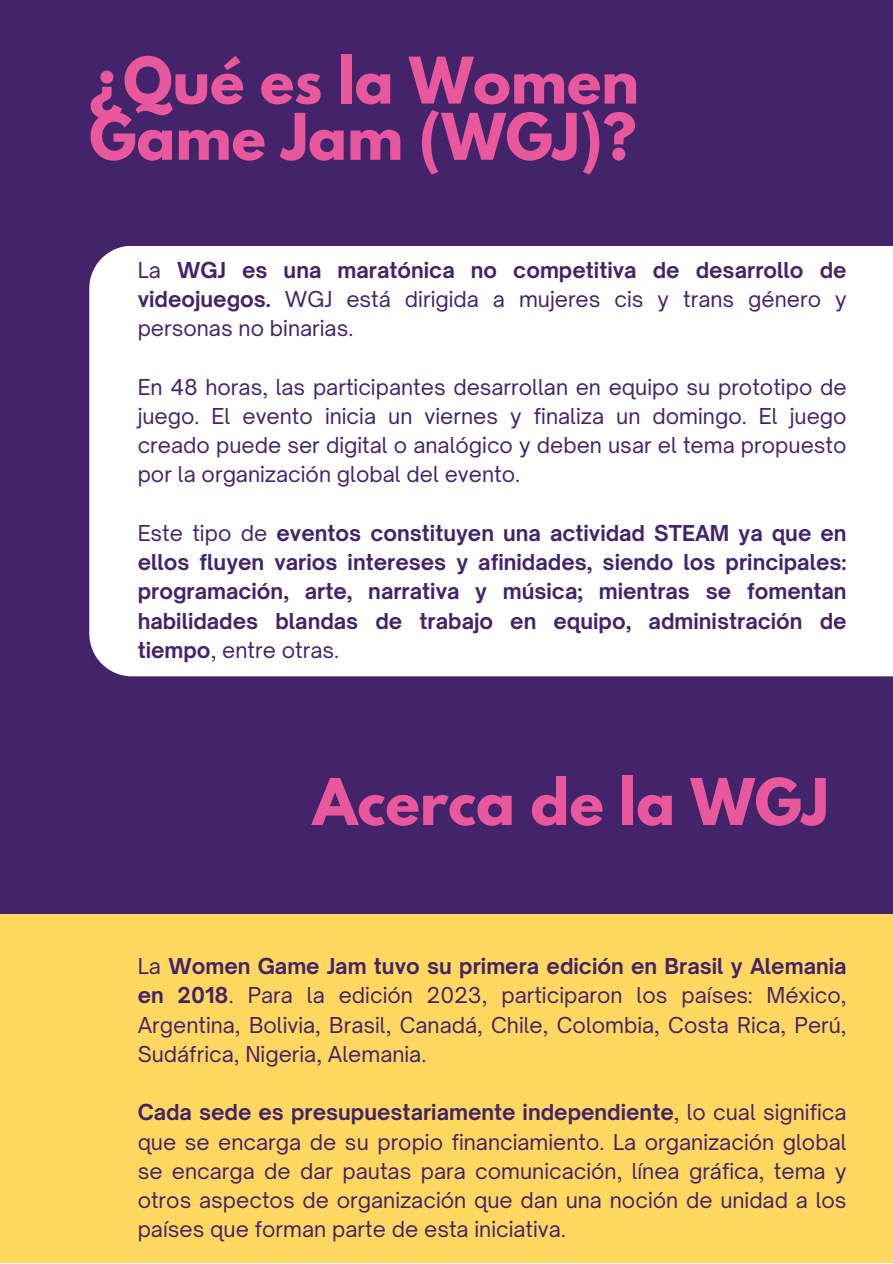
<style>
.page{position:relative;width:893px;height:1264px;background:#fff}
.page>*{position:absolute;margin:0;border:0;box-sizing:border-box;transform-origin:0 0}
.t1{font:700 57px/56.2px "League Spartan";color:#e9589c}
.t2{font:21px/29.2px "Open Sauce One";color:#432369;text-align:justify}
.t3{font:700 21px/29.2px "Open Sauce One";color:#432369;text-align:justify}
.s1{font-weight:700}
.s2{font-weight:400}
</style>
<div class="page">
<div style="left:0;top:0;width:892px;height:1262px;background:#432369"></div>
<div style="left:0;top:914px;width:892px;height:348px;background:#ffd761"></div>
<div style="left:89px;top:246px;width:803px;height:430px;background:#fff"></div>
<p class="t1" style="left:89px;top:60px;width:551px">¿Qué es la Women<br>Game Jam (WGJ)?</p>
<p class="t2" style="left:138px;top:255px;width:710px">La <span class="s1">WGJ es una maratónica no competitiva de desarrollo de videojuegos.</span> WGJ está dirigida a mujeres cis y trans género y personas no binarias.</p>
<p class="t2" style="left:138px;top:372px;width:710px">En 48 horas, las participantes desarrollan en equipo su prototipo de juego. El evento inicia un viernes y finaliza un domingo. El juego creado puede ser digital o analógico y deben usar el tema propuesto por la organización global del evento.</p>
<p class="t3" style="left:138px;top:518px;width:710px"><span class="s2">Este tipo de</span> eventos constituyen una actividad STEAM ya que en ellos fluyen varios intereses y afinidades, siendo los principales: programación, arte, narrativa y música; mientras se fomentan habilidades blandas de trabajo en equipo, administración de tiempo<span class="s2">, entre otras.</span></p>
<p class="t1" style="left:313px;top:781px;width:517px">Acerca de la WGJ</p>
<p class="t2" style="left:138px;top:951px;width:710px">La <span class="s1">Women Game Jam tuvo su primera edición en Brasil y Alemania en 2018</span>. Para la edición 2023, participaron los países: México, Argentina, Bolivia, Brasil, Canadá, Chile, Colombia, Costa Rica, Perú, Sudáfrica, Nigeria, Alemania.</p>
<p class="t2" style="left:138px;top:1097px;width:710px"><span class="s1">Cada sede es presupuestariamente independiente</span>, lo cual significa que se encarga de su propio financiamiento. La organización global se encarga de dar pautas para comunicación, línea gráfica, tema y otros aspectos de organización que dan una noción de unidad a los países que forman parte de esta iniciativa.</p>
</div>
